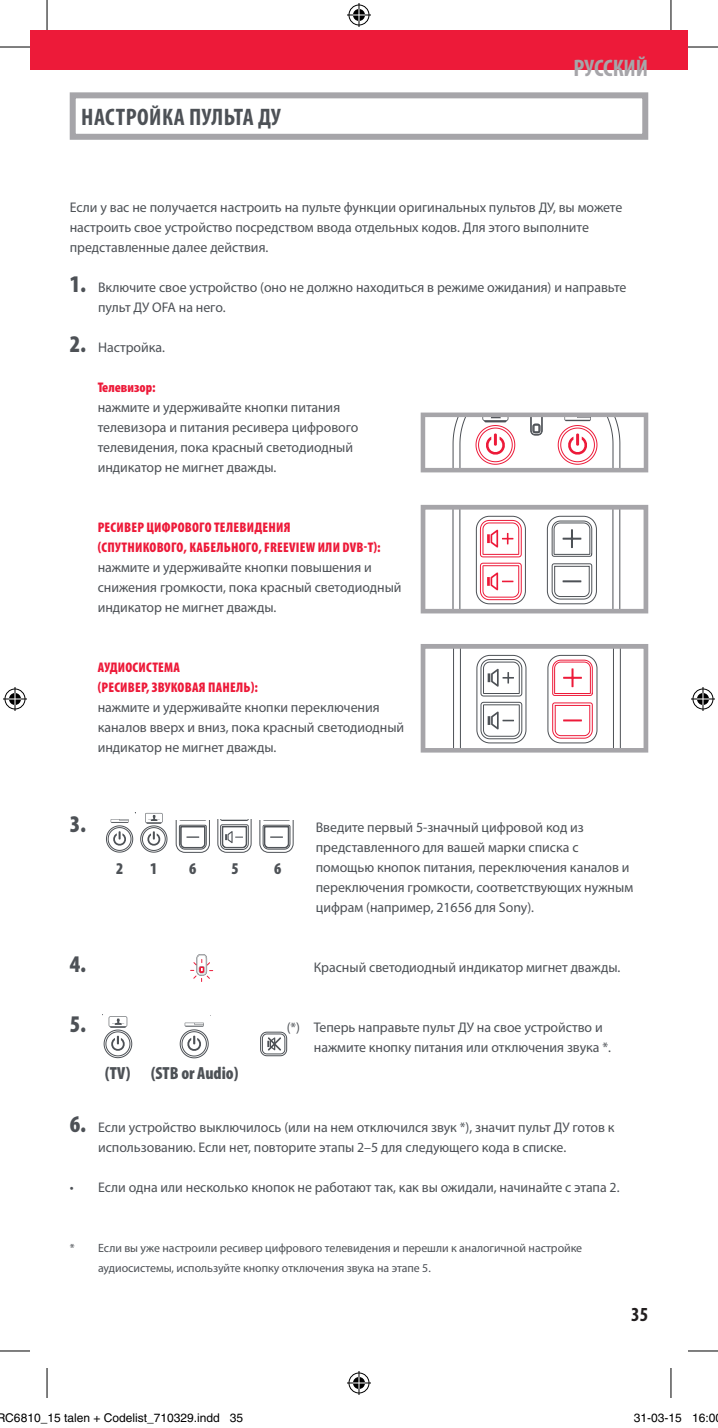
<style>
.page{position:relative;width:718px;height:1428px;background:#fff}
.page>*{position:absolute;margin:0;border:0;box-sizing:border-box;transform-origin:0 0}
.t1{font:700 condensed 24px "Myriad Pro";letter-spacing:.02em;color:#4d5156}
.t2{font:700 condensed 24px "Myriad Pro";color:#a6a5a9}
.t3{font:900 condensed 24px "Myriad Pro";color:#4d5156}
.t4{font:700 condensed 20px "Myriad Pro";color:#231f20}
.t5{font:900 condensed 17.6px "Myriad Pro";letter-spacing:-.005em;color:#4d5156}
.t6{font:900 condensed 16.4px "Myriad Pro";color:#4d5156}
.t7{font:14px/20px "Myriad Pro";letter-spacing:-.005em;color:#4d5156}
.t8{font:900 condensed 14px/20px "Myriad Pro";letter-spacing:.015em;color:#ed1a39}
.t9{font:900 condensed 14px "Myriad Pro";letter-spacing:-.005em;color:#ed1a39}
.t10{font:13.8px "Myriad Pro";color:#4d5156}
.t11{font:12px/20px "Myriad Pro";letter-spacing:-.005em;color:#4d5156}
.t12{font:12px "Helvetica";color:#000}
.s1{font-weight:900;font-stretch:condensed;font-size:24px}
</style>
<div class="page">
<div style="left:30px;top:30px;width:658px;height:40px;background:#ed1a39"></div>
<svg style="left:452px;top:419px;width:168px;height:47px"></svg>
<div style="left:420px;top:413px;width:228px;height:59px;border:5px solid #a6a5a9"></div>
<svg style="left:190px;top:954px;width:23px;height:28px"></svg>
<div style="left:70px;top:92px;width:578px;height:48px;border:6px solid #a6a5a9"></div>
<svg style="left:452px;top:511px;width:169px;height:96px"></svg>
<div style="left:420px;top:505px;width:228px;height:108px;border:5px solid #a6a5a9"></div>
<svg style="left:453px;top:650px;width:168px;height:97px"></svg>
<div style="left:420px;top:644px;width:228px;height:109px;border:5px solid #a6a5a9"></div>
<svg style="left:106px;top:812px;width:188px;height:41px"></svg>
<svg style="left:179px;top:1015px;width:32px;height:44px"></svg>
<svg style="left:103px;top:1016px;width:30px;height:43px"></svg>
<svg style="left:260px;top:1031px;width:28px;height:26px"></svg>
<hr style="left:0;top:47px;width:30px;height:1px;background:#000">
<hr style="left:688px;top:47px;width:30px;height:1px;background:#000">
<hr style="left:0;top:1351px;width:30px;height:1px;background:#000">
<hr style="left:688px;top:1351px;width:30px;height:1px;background:#000">
<hr style="left:47px;top:0;width:1px;height:30px;background:#000">
<hr style="left:47px;top:1368px;width:1px;height:30px;background:#000">
<hr style="left:670px;top:0;width:1px;height:30px;background:#000">
<hr style="left:670px;top:1368px;width:1px;height:30px;background:#000">
<svg style="left:347px;top:3px;width:24px;height:24px"></svg>
<svg style="left:347px;top:1371px;width:24px;height:24px"></svg>
<svg style="left:3px;top:687px;width:24px;height:24px"></svg>
<svg style="left:691px;top:687px;width:24px;height:24px"></svg>
<div style="left:35px;top:1414px;width:5px;height:8px;border:1px solid #fff;border-radius:50%"></div>
<div style="left:34px;top:1413px;width:7px;height:10px;border:1px solid #fff;border-radius:50%"></div>
<div style="left:168px;top:1414px;width:5px;height:8px;border:1px solid #fff;border-radius:50%"></div>
<div style="left:167px;top:1413px;width:7px;height:10px;border:1px solid #fff;border-radius:50%"></div>
<h1 class="t1" style="left:81px;top:102px;width:201px">НАСТРОЙКА ПУЛЬТА ДУ</h1>
<h1 class="t2" style="left:573px;top:53px;width:76px">РУССКИЙ</h1>
<p class="t7" style="left:70px;top:198px;width:554px">Если у вас не получается настроить на пульте функции оригинальных пультов ДУ, вы можете настроить свое устройство посредством ввода отдельных кодов. Для этого выполните представленные далее действия.</p>
<p class="t7" style="left:98px;top:278px;width:530px;text-indent:-28px"><span class="s1">1.</span> Включите свое устройство (оно не должно находиться в режиме ожидания) и направьте пульт ДУ OFA на него.</p>
<p class="t7" style="left:70px;top:338px;width:97px"><span class="s1">2.</span> Настройка.</p>
<p class="t9" style="left:98px;top:380px;width:59px">Телевизор:</p>
<p class="t7" style="left:98px;top:398px;width:262px">нажмите и удерживайте кнопки питания телевизора и питания ресивера цифрового телевидения, пока красный светодиодный индикатор не мигнет дважды.</p>
<p class="t8" style="left:98px;top:518px;width:284px">РЕСИВЕР ЦИФРОВОГО ТЕЛЕВИДЕНИЯ (СПУТНИКОВОГО, КАБЕЛЬНОГО, FREEVIEW ИЛИ DVB-T):</p>
<p class="t7" style="left:98px;top:558px;width:305px">нажмите и удерживайте кнопки повышения и снижения громкости, пока красный светодиодный индикатор не мигнет дважды.</p>
<p class="t8" style="left:98px;top:658px;width:162px">АУДИОСИСТЕМА<br>(РЕСИВЕР, ЗВУКОВАЯ ПАНЕЛЬ):</p>
<p class="t7" style="left:98px;top:698px;width:308px">нажмите и удерживайте кнопки переключения каналов вверх и вниз, пока красный светодиодный индикатор не мигнет дважды.</p>
<h1 class="t3" style="left:70px;top:811px;width:18px">3.</h1>
<p class="t7" style="left:316px;top:818px;width:319px">Введите первый 5-значный цифровой код из представленного для вашей марки списка с помощью кнопок питания, переключения каналов и переключения громкости, соответствующих нужным цифрам (например, 21656 для Sony).</p>
<p class="t6" style="left:116px;top:859px;width:9px">2</p>
<p class="t6" style="left:150px;top:859px;width:9px">1</p>
<p class="t6" style="left:189px;top:859px;width:9px">6</p>
<p class="t6" style="left:232px;top:859px;width:9px">5</p>
<p class="t6" style="left:274px;top:859px;width:9px">6</p>
<h1 class="t3" style="left:70px;top:951px;width:18px">4.</h1>
<p class="t7" style="left:314px;top:958px;width:308px">Красный светодиодный индикатор мигнет дважды.</p>
<h1 class="t3" style="left:70px;top:1011px;width:18px">5.</h1>
<p class="t7" style="left:314px;top:1018px;width:299px">Теперь направьте пульт ДУ на свое устройство и нажмите кнопку питания или отключения звука *.</p>
<p class="t10" style="left:287px;top:1020px;width:15px">(*)</p>
<p class="t5" style="left:105px;top:1064px;width:135px">(TV) (STB or Audio)</p>
<p class="t7" style="left:98px;top:1118px;width:518px;text-indent:-28px"><span class="s1">6.</span> Если устройство выключилось (или на нем отключился звук *), значит пульт ДУ готов к использованию. Если нет, повторите этапы 2–5 для следующего кода в списке.</p>
<p class="t7" style="left:70px;top:1178px;width:551px">• Если одна или несколько кнопок не работают так, как вы ожидали, начинайте с этапа 2.</p>
<p class="t11" style="left:98px;top:1239px;width:485px;text-indent:-28px">* Если вы уже настроили ресивер цифрового телевидения и перешли к аналогичной настройке аудиосистемы, используйте кнопку отключения звука на этапе 5.</p>
<h2 class="t4" style="left:631px;top:1301px;width:19px">35</h2>
<p class="t12" style="left:-3px;top:1411px;width:248px">RC6810_15 talen + Codelist_710329.indd 35</p>
<p class="t12" style="left:634px;top:1411px;width:83px">31-03-15 16:0</p>
</div>
